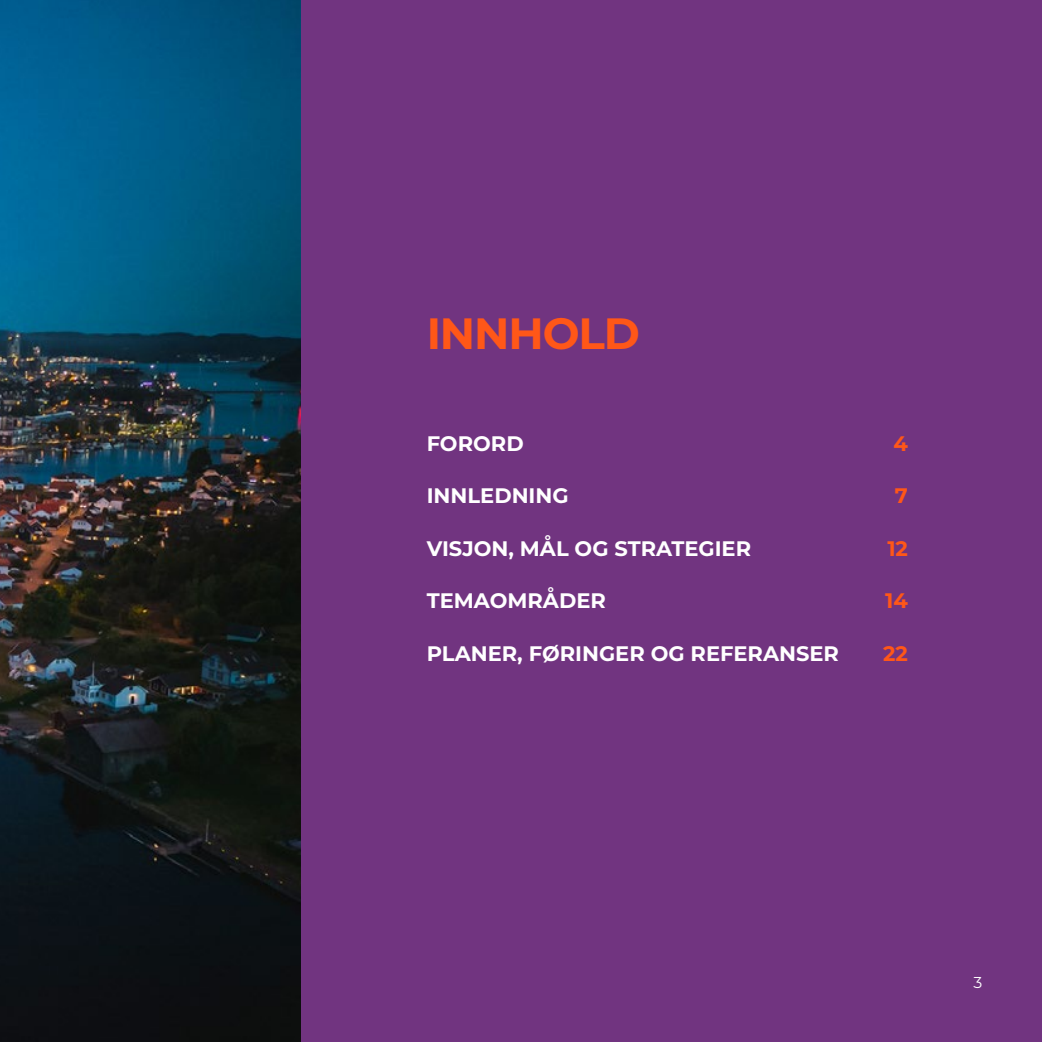
<style>
.page{position:relative;width:1042px;height:1042px;background:#fff}
.page>*{position:absolute;margin:0;border:0;box-sizing:border-box;transform-origin:0 0}
.t1{font:700 43.75px "Montserrat";letter-spacing:-.025em;color:#ff5718}
.t2{font:700 21px "Montserrat";color:#fff}
.t3{font:700 21px "Montserrat";color:#ff5718}
.t4{font:15.75px "Montserrat";color:#fff}
</style>
<div class="page">
<div style="left:260px;top:0;width:782px;height:1042px;background:#713480"></div>
<img style="left:0;top:0;width:300px;height:1042px">
<h1 class="t1" style="left:427px;top:302px;width:215px">INNHOLD</h1>
<p class="t2" style="left:427px;top:428px;width:98px">FORORD</p>
<p class="t3" style="left:893px;top:428px;width:16px">4</p>
<p class="t2" style="left:427px;top:481px;width:143px">INNLEDNING</p>
<p class="t3" style="left:895px;top:481px;width:15px">7</p>
<p class="t2" style="left:427px;top:533px;width:326px">VISJON, MÅL OG STRATEGIER</p>
<p class="t3" style="left:887px;top:533px;width:22px">12</p>
<p class="t2" style="left:427px;top:586px;width:181px">TEMAOMRÅDER</p>
<p class="t3" style="left:885px;top:586px;width:24px">14</p>
<p class="t2" style="left:427px;top:638px;width:414px">PLANER, FØRINGER OG REFERANSER</p>
<p class="t3" style="left:883px;top:638px;width:26px">22</p>
<p class="t4" style="left:973px;top:971px;width:10px">3</p>
</div>
